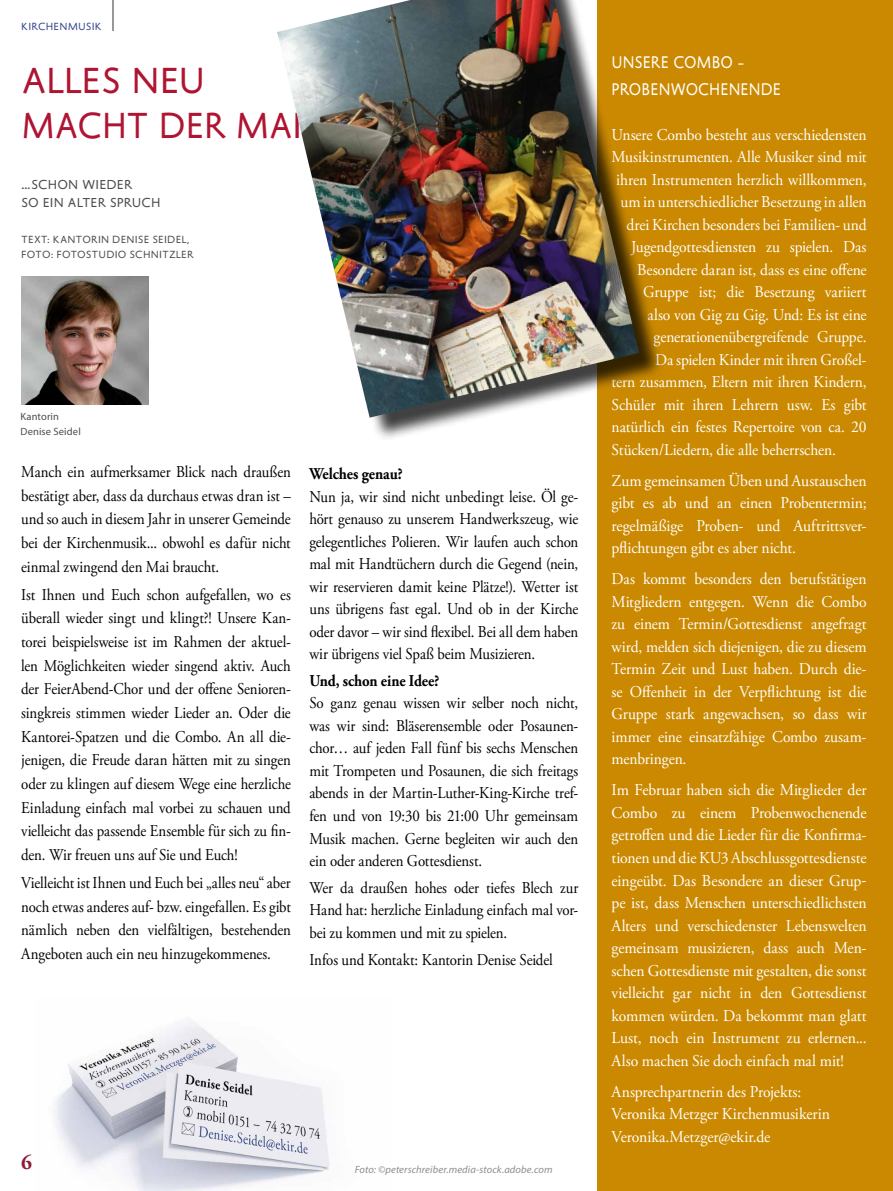
<style>
.page{position:relative;width:893px;height:1191px;background:#fff}
.page>*{position:absolute;margin:0;border:0;box-sizing:border-box;transform-origin:0 0}
.t1{font:42px/45px "Eszett Linea";letter-spacing:-.02em;color:#af1532}
.t2{font:700 21px "Adobe Garamond Pro";color:#8c1d37}
.t3{font:19.5px/27px "Eszett Linea";letter-spacing:-.01em;color:#fff;scale:.9 1}
.t4{font:16.5px/23.7px "Adobe Garamond Pro";letter-spacing:-.005em;color:#000;text-align:justify;scale:.9 1}
.t5{font:16.5px/22.5px "Adobe Garamond Pro";letter-spacing:-.005em;color:#fff;text-align:justify;scale:.94 1}
.t6{font:16.5px/22.5px "Adobe Garamond Pro";letter-spacing:-.005em;color:#fff;text-align:justify;scale:.95 1}
.t7{font:700 16.5px "Adobe Garamond Pro";letter-spacing:-.005em;color:#000;scale:.9 1}
.t8{font:15px/18px "Eszett Linea";letter-spacing:-.005em;color:#4d4d4c}
.t9{font:12px/14.4px "Eszett Linea";letter-spacing:.005em;color:#4d4d4c}
.t10{font:12px "Eszett Linea";letter-spacing:.01em;color:#34478e}
.t11{font:italic 10.5px "Myriad Pro";letter-spacing:.01em;color:#8d8d8d}
.t12{font:10.5px/15px "Myriad Pro";letter-spacing:.015em;color:#4d4d4c}
</style>
<div class="page">
<img style="left:54px;top:1019px;width:276px;height:172px">
<hr style="left:113px;top:0;width:1px;height:30px;background:#989898">
<img style="left:21px;top:276px;width:128px;height:128px">
<div style="left:597px;top:0;width:296px;height:1191px;background:#ca8900"></div>
<div style="left:281px;top:0;width:383px;height:442px;background:#000;opacity:.75"></div>
<img style="left:277px;top:0;width:362px;height:417px">
<p class="t10" style="left:21px;top:21px;width:82px">KIRCHENMUSIK</p>
<h1 class="t1" style="left:21px;top:59px;width:282px">ALLES NEU<br>MACHT DER MAI</h1>
<p class="t8" style="left:21px;top:176px;width:141px">…SCHON WIEDER<br>SO EIN ALTER SPRUCH</p>
<p class="t9" style="left:21px;top:233px;width:174px">TEXT: KANTORIN DENISE SEIDEL,<br>FOTO: FOTOSTUDIO SCHNITZLER</p>
<p class="t12" style="left:21px;top:409px;width:62px">Kantorin<br>Denise Seidel</p>
<p class="t4" style="left:21px;top:460px;width:301px">Manch ein aufmerksamer Blick nach draußen bestätigt aber, dass da durchaus etwas dran ist – und so auch in diesem Jahr in unserer Gemeinde bei der Kirchenmusik... obwohl es dafür nicht einmal zwingend den Mai braucht.</p>
<p class="t4" style="left:21px;top:583px;width:301px">Ist Ihnen und Euch schon aufgefallen, wo es überall wieder singt und klingt?! Unsere Kan&shy;torei beispielsweise ist im Rahmen der aktuel&shy;len Möglichkeiten wieder singend aktiv. Auch der FeierAbend-Chor und der offene Senioren&shy;singkreis stimmen wieder Lieder an. Oder die Kantorei-Spatzen und die Combo. An all die&shy;jenigen, die Freude daran hätten mit zu singen oder zu klingen auf diesem Wege eine herzliche Einladung einfach mal vorbei zu schauen und vielleicht das passende Ensemble für sich zu fin&shy;den. Wir freuen uns auf Sie und Euch!</p>
<p class="t4" style="left:21px;top:871px;width:301px">Vielleicht ist Ihnen und Euch bei „alles neu“ aber noch etwas anderes auf- bzw. eingefallen. Es gibt nämlich neben den vielfältigen, bestehenden Angeboten auch ein neu hinzugekommenes.</p>
<p class="t7" style="left:309px;top:464px;width:105px">Welches genau?</p>
<p class="t4" style="left:309px;top:486px;width:300px;line-height:22.5px">Nun ja, wir sind nicht unbedingt leise. Öl ge&shy;hört genauso zu unserem Handwerkszeug, wie gelegentliches Polieren. Wir laufen auch schon mal mit Handtüchern durch die Gegend (nein, wir reservieren damit keine Plätze!). Wetter ist uns übrigens fast egal. Und ob in der Kirche oder davor – wir sind flexibel. Bei all dem haben wir übrigens viel Spaß beim Musizieren.</p>
<p class="t7" style="left:309px;top:671px;width:146px">Und, schon eine Idee?</p>
<p class="t4" style="left:309px;top:692px;width:300px;line-height:22.5px">So ganz genau wissen wir selber noch nicht, was wir sind: Bläserensemble oder Posaunen&shy;chor… auf jeden Fall fünf bis sechs Menschen mit Trompeten und Posaunen, die sich freitags abends in der Martin-Luther-King-Kirche tref&shy;fen und von 19:30 bis 21:00 Uhr gemeinsam Musik machen. Gerne begleiten wir auch den ein oder anderen Gottesdienst.</p>
<p class="t4" style="left:309px;top:877px;width:300px;line-height:22.5px">Wer da draußen hohes oder tiefes Blech zur Hand hat: herzliche Einladung einfach mal vor&shy;bei zu kommen und mit zu spielen.</p>
<p class="t4" style="left:309px;top:948px;width:272px">Infos und Kontakt: Kantorin Denise Seidel</p>
<p class="t2" style="left:21px;top:1150px;width:12px">6</p>
<p class="t11" style="left:355px;top:1162px;width:199px">Foto: ©peterschreiber.media-stock.adobe.com</p>
<p class="t3" style="left:612px;top:49px;width:190px">UNSERE COMBO -<br>PROBENWOCHENENDE</p>
<p class="t5" style="left:612px;top:124px;width:273px">Unsere Combo besteht aus verschiedensten</p>
<p class="t5" style="left:612px;top:146px;width:273px">Musikinstrumenten. Alle Musiker sind mit</p>
<p class="t5" style="left:616px;top:169px;width:268px">ihren Instrumenten herzlich willkommen,</p>
<p class="t5" style="left:621px;top:191px;width:263px">um in unterschiedlicher Besetzung in allen</p>
<p class="t5" style="left:627px;top:214px;width:257px">drei Kirchen besonders bei Familien- und</p>
<p class="t5" style="left:631px;top:236px;width:252px">Jugendgottesdiensten zu spielen. Das</p>
<p class="t5" style="left:637px;top:259px;width:246px">Besondere daran ist, dass es eine offene</p>
<p class="t5" style="left:643px;top:281px;width:239px">Gruppe ist; die Besetzung variiert</p>
<p class="t5" style="left:648px;top:304px;width:235px">also von Gig zu Gig. Und: Es ist eine</p>
<p class="t5" style="left:654px;top:326px;width:228px">generationenübergreifende Gruppe.</p>
<p class="t5" style="left:655px;top:349px;width:226px">Da spielen Kinder mit ihren Großel-</p>
<p class="t5" style="left:612px;top:371px;width:273px">tern zusammen, Eltern mit ihren Kindern,</p>
<p class="t5" style="left:612px;top:394px;width:273px">Schüler mit ihren Lehrern usw. Es gibt</p>
<p class="t5" style="left:612px;top:416px;width:273px">natürlich ein festes Repertoire von ca. 20</p>
<p class="t5" style="left:612px;top:439px;width:240px">Stücken/Liedern, die alle beherrschen.</p>
<p class="t6" style="left:612px;top:470px;width:270px">Zum gemeinsamen Üben und Austauschen gibt es ab und an einen Probentermin; regelmäßige Proben- und Auftrittsver&shy;pflichtungen gibt es aber nicht.</p>
<p class="t5" style="left:612px;top:568px;width:273px">Das kommt besonders den berufstätigen Mitgliedern entgegen. Wenn die Combo zu einem Termin/Gottesdienst angefragt wird, melden sich diejenigen, die zu diesem Termin Zeit und Lust haben. Durch die&shy;se Offenheit in der Verpflichtung ist die Gruppe stark angewachsen, so dass wir immer eine einsatzfähige Combo zusam&shy;menbringen.</p>
<p class="t6" style="left:612px;top:779px;width:270px">Im Februar haben sich die Mitglieder der Combo zu einem Probenwochenende getroffen und die Lieder für die Konfirma&shy;tionen und die KU3 Abschlussgottesdienste eingeübt. Das Besondere an dieser Grup&shy;pe ist, dass Menschen unterschiedlichsten Alters und verschiedenster Lebenswelten gemeinsam musizieren, dass auch Men&shy;schen Gottesdienste mit gestalten, die sonst vielleicht gar nicht in den Gottesdienst kommen würden. Da bekommt man glatt Lust, noch ein Instrument zu erlernen...<br>Also machen Sie doch einfach mal mit!</p>
<p class="t6" style="left:612px;top:1080px;width:231px;text-align:left">Ansprechpartnerin des Projekts:<br>Veronika Metzger Kirchenmusikerin<br>Veronika.Metzger@ekir.de</p>
</div>
